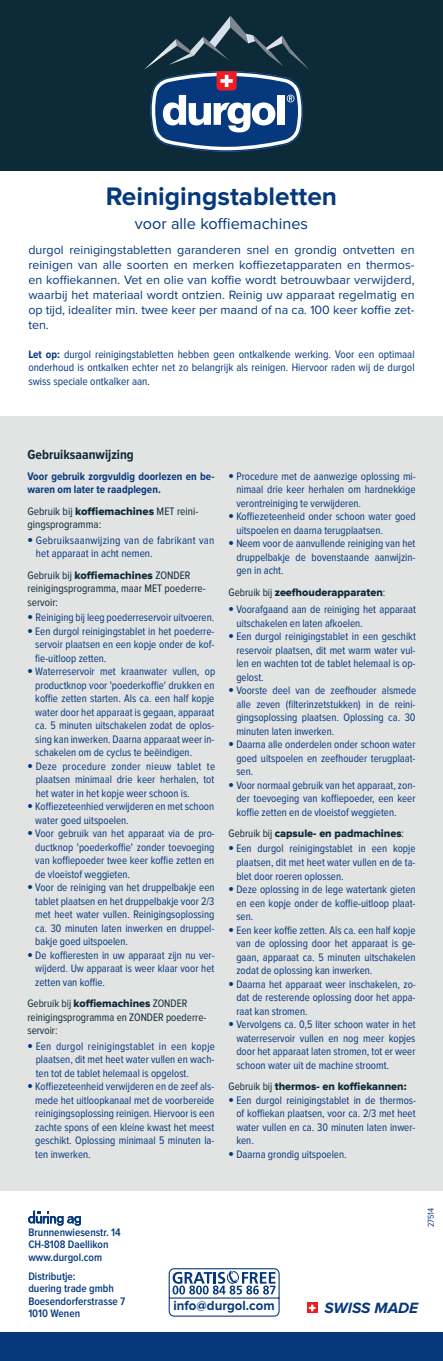
<style>
.page{position:relative;width:443px;height:1361px;background:#fff}
.page>*{position:absolute;margin:0;border:0;box-sizing:border-box;transform-origin:0 0}
.t1{font:700 26.25px "Proxima Nova";color:#05387d}
.t2{font:16.25px "Proxima Nova";color:#05387d}
.t3{font:italic 700 15.38px "Proxima Nova";color:#05387d}
.t4{font:700 13.75px "Proxima Nova Cond";color:#0d2a38}
.t5{font:700 13.62px "Proxima Nova";color:#05387d}
.t6{font:12.5px/15px "Proxima Nova";color:#05387d;text-align:justify}
.t7{font:11.25px/13.5px "Proxima Nova Cond";color:#05387d;text-align:justify}
.t8{font:11.25px/13.5px "Proxima Nova Cond";color:#0d2a38}
.t9{font:600 11.25px/12.5px "Proxima Nova Cond";color:#05387d}
.t10{font:11.25px "Proxima Nova Extrabld";color:#0d2a38}
.t11{font:700 11.25px/13.5px "Proxima Nova Cond";color:#05387d}
.t12{font:11.25px/13.5px "Proxima Nova Cond";letter-spacing:.02em;color:#05387d}
.t13{font:8.75px "Proxima Nova Cond";color:#05387d}
.s1{font-weight:700}
.s2{font-family:"Proxima Nova Extrabld"}
.s3{font-family:"Helvetica Neue LT";font-weight:700}
.s4{font-family:"Proxima Nova Cond"}
</style>
<div class="page">
<div style="left:0;top:417px;width:443px;height:774px;background:#e2e3e3"></div>
<div style="left:0;top:0;width:443px;height:170px;background:#0d2a38"></div>
<div style="left:0;top:1332px;width:443px;height:29px;background:#05387d"></div>
<svg style="left:168px;top:1268px;width:112px;height:49px"></svg>
<svg style="left:28px;top:1210px;width:53px;height:16px"></svg>
<svg style="left:307px;top:1302px;width:10px;height:11px"></svg>
<svg style="left:309px;top:1304px;width:6px;height:7px"></svg>
<svg style="left:144px;top:16px;width:165px;height:136px"></svg>
<h1 class="t1" style="left:106px;top:184px;width:233px">Reinigingstabletten</h1>
<h2 class="t2" style="left:135px;top:216px;width:175px">voor alle koffiemachines</h2>
<p class="t6" style="left:28px;top:243px;width:388px">durgol reinigingstabletten garanderen snel en grondig ontvetten en reinigen van alle soorten en merken koffiezetapparaten en thermos&shy;en koffiekannen. Vet en olie van koffie wordt betrouwbaar verwijderd, waarbij het materiaal wordt ontzien. Reinig uw apparaat regelmatig en op tijd, idealiter min. twee keer per maand of na ca. 100 keer koffie zet&shy;ten.</p>
<p class="t7" style="left:28px;top:348px;width:388px"><span class="s1">Let op:</span> durgol reinigingstabletten hebben geen ontkalkende werking. Voor een optimaal onderhoud is ontkalken echter net zo belangrijk als reinigen. Hiervoor raden wij de durgol swiss speciale ontkalker aan.</p>
<p class="t4" style="left:27px;top:447px;width:108px">Gebruiksaanwijzing</p>
<p class="t11" style="left:27px;top:470px;width:188px">Voor gebruik zorgvuldig doorlezen en be&shy;waren om later te raadplegen.</p>
<p class="t8" style="left:27px;top:505px;width:172px">Gebruik bij <span class="s2">koffiemachines</span> MET reini&shy;gingsprogramma:</p>
<p class="t12" style="left:36px;top:534px;width:180px;text-indent:-9px"><span class="s3">•</span> Gebruiksaanwijzing van de fabrikant van het apparaat in acht nemen.</p>
<p class="t8" style="left:27px;top:569px;width:180px">Gebruik bij <span class="s2">koffiemachines</span> ZONDER reinigingsprogramma, maar MET poederre&shy;servoir:</p>
<p class="t7" style="left:27px;top:611px;width:188px"><span class="s3">•</span> Reiniging bij leeg poederreservoir uitvoeren.</p>
<p class="t7" style="left:35px;top:625px;width:181px;text-indent:-8px"><span class="s3">•</span> Een durgol reinigingstablet in het poederre&shy;servoir plaatsen en een kopje onder de kof&shy;fie-uitloop zetten.</p>
<p class="t7" style="left:35px;top:665px;width:182px;text-indent:-8px"><span class="s3">•</span> Waterreservoir met kraanwater vullen, op productknop voor 'poederkoffie' drukken en koffie zetten starten. Als ca. een half kopje water door het apparaat is gegaan, apparaat ca. 5 minuten uitschakelen zodat de oplos&shy;sing kan inwerken. Daarna apparaat weer in&shy;schakelen om de cyclus te beëindigen.</p>
<p class="t7" style="left:36px;top:760px;width:181px;text-indent:-8px"><span class="s3">•</span> Deze procedure zonder nieuw tablet te plaatsen minimaal drie keer herhalen, tot het water in het kopje weer schoon is.</p>
<p class="t7" style="left:35px;top:800px;width:180px;text-indent:-8px"><span class="s3">•</span> Koffiezeteenhied verwijderen en met schoon water goed uitspoelen.</p>
<p class="t7" style="left:35px;top:827px;width:181px;text-indent:-8px"><span class="s3">•</span> Voor gebruik van het apparaat via de pro&shy;ductknop 'poederkoffie' zonder toevoeging van koffiepoeder twee keer koffie zetten en de vloeistof weggieten.</p>
<p class="t7" style="left:35px;top:881px;width:181px;text-indent:-8px"><span class="s3">•</span> Voor de reiniging van het druppelbakje een tablet plaatsen en het druppelbakje voor 2/3 met heet water vullen. Reinigingsoplossing ca. 30 minuten laten inwerken en druppel&shy;bakje goed uitspoelen.</p>
<p class="t7" style="left:35px;top:949px;width:181px;text-indent:-8px"><span class="s3">•</span> De koffieresten in uw apparaat zijn nu ver&shy;wijderd. Uw apparaat is weer klaar voor het zetten van koffie.</p>
<p class="t8" style="left:27px;top:997px;width:180px">Gebruik bij <span class="s2">koffiemachines</span> ZONDER reinigingsprogramma en ZONDER poederre&shy;servoir:</p>
<p class="t7" style="left:36px;top:1039px;width:181px;text-indent:-8px"><span class="s3">•</span> Een durgol reinigingstablet in een kopje plaatsen, dit met heet water vullen en wach&shy;ten tot de tablet helemaal is opgelost.</p>
<p class="t7" style="left:35px;top:1080px;width:181px;text-indent:-8px"><span class="s3">•</span> Koffiezeteenheid verwijderen en de zeef als&shy;mede het uitloopkanaal met de voorbereide reinigingsoplossing reinigen. Hiervoor is een zachte spons of een kleine kwast het meest geschikt. Oplossing minimaal 5 minuten la&shy;ten inwerken.</p>
<p class="t7" style="left:236px;top:470px;width:181px;text-indent:-8px"><span class="s3">•</span> Procedure met de aanwezige oplossing mi&shy;nimaal drie keer herhalen om hardnekkige verontreiniging te verwijderen.</p>
<p class="t7" style="left:236px;top:510px;width:181px;text-indent:-8px"><span class="s3">•</span> Koffiezeteenheid onder schoon water goed uitspoelen en daarna terugplaatsen.</p>
<p class="t7" style="left:236px;top:537px;width:181px;text-indent:-8px"><span class="s3">•</span> Neem voor de aanvullende reiniging van het druppelbakje de bovenstaande aanwijzin&shy;gen in acht.</p>
<p class="t10" style="left:229px;top:587px;width:158px"><span class="s4">Gebruik bij</span> zeefhouderapparaten<span class="s4">:</span></p>
<p class="t7" style="left:236px;top:603px;width:181px;text-indent:-8px"><span class="s3">•</span> Voorafgaand aan de reiniging het apparaat uitschakelen en laten afkoelen.</p>
<p class="t7" style="left:236px;top:630px;width:181px;text-indent:-8px"><span class="s3">•</span> Een durgol reinigingstablet in een geschikt reservoir plaatsen, dit met warm water vul&shy;len en wachten tot de tablet helemaal is op&shy;gelost.</p>
<p class="t7" style="left:236px;top:684px;width:181px;text-indent:-8px"><span class="s3">•</span> Voorste deel van de zeefhouder alsmede alle zeven (filterinzetstukken) in de reini&shy;gingsoplossing plaatsen. Oplossing ca. 30 minuten laten inwerken.</p>
<p class="t7" style="left:236px;top:738px;width:181px;text-indent:-8px"><span class="s3">•</span> Daarna alle onderdelen onder schoon water goed uitspoelen en zeefhouder terugplaat&shy;sen.</p>
<p class="t7" style="left:236px;top:778px;width:181px;text-indent:-8px"><span class="s3">•</span> Voor normaal gebruik van het apparaat, zon&shy;der toevoeging van koffiepoeder, een keer koffie zetten en de vloeistof weggieten.</p>
<p class="t10" style="left:229px;top:828px;width:177px"><span class="s4">Gebruik bij</span> capsule- en padmachines<span class="s4">:</span></p>
<p class="t7" style="left:236px;top:842px;width:181px;text-indent:-8px"><span class="s3">•</span> Een durgol reinigingstablet in een kopje plaatsen, dit met heet water vullen en de ta&shy;blet door roeren oplossen.</p>
<p class="t7" style="left:236px;top:883px;width:181px;text-indent:-8px"><span class="s3">•</span> Deze oplossing in de lege watertank gieten en een kopje onder de koffie-uitloop plaat&shy;sen.</p>
<p class="t7" style="left:236px;top:923px;width:181px;text-indent:-8px"><span class="s3">•</span> Een keer koffie zetten. Als ca. een half kopje van de oplossing door het apparaat is ge&shy;gaan, apparaat ca. 5 minuten uitschakelen zodat de oplossing kan inwerken.</p>
<p class="t7" style="left:236px;top:977px;width:181px;text-indent:-8px"><span class="s3">•</span> Daarna het apparaat weer inschakelen, zo&shy;dat de resterende oplossing door het appa&shy;raat kan stromen.</p>
<p class="t7" style="left:236px;top:1018px;width:181px;text-indent:-8px"><span class="s3">•</span> Vervolgens ca. 0,5 liter schoon water in het waterreservoir vullen en nog meer kopjes door het apparaat laten stromen, tot er weer schoon water uit de machine stroomt.</p>
<p class="t10" style="left:229px;top:1081px;width:179px"><span class="s4">Gebruik bij</span> thermos- en koffiekannen:</p>
<p class="t7" style="left:236px;top:1093px;width:181px;text-indent:-8px"><span class="s3">•</span> Een durgol reinigingstablet in de thermos&shy;of koffiekan plaatsen, voor ca. 2/3 met heet water vullen en ca. 30 minuten laten inwer&shy;ken.</p>
<p class="t7" style="left:229px;top:1147px;width:120px"><span class="s3">•</span> Daarna grondig uitspoelen.</p>
<p class="t9" style="left:28px;top:1226px;width:94px">Brunnenwiesenstr. 14<br>CH-8108 Daellikon www.durgol.com</p>
<p class="t9" style="left:28px;top:1270px;width:99px">Distributje:<br>duering trade gmbh<br>Boesendorferstrasse 7<br>1010 Wenen</p>
<p class="t13" style="left:427px;top:1227px;width:21px;rotate:-90deg">27514</p>
<p class="t5" style="left:174px;top:1299px;width:103px">info@durgol.com</p>
<h3 class="t3" style="left:324px;top:1301px;width:95px">SWISS MADE</h3>
</div>
